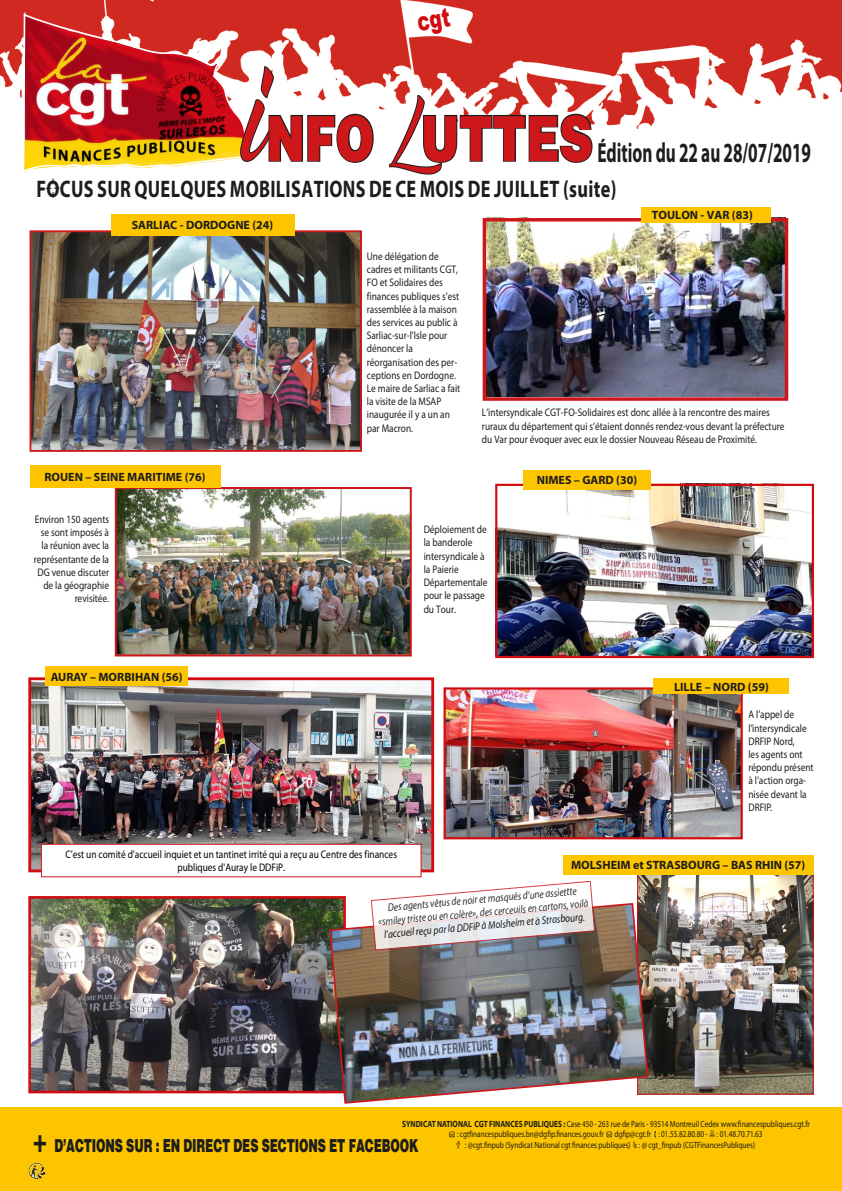
<style>
.page{position:relative;width:842px;height:1191px;background:#fff}
.page>*{position:absolute;margin:0;border:0;box-sizing:border-box;transform-origin:0 0}
.t1{font:900 62.3px "Helvetica";letter-spacing:-.01em;color:#cd171a;scale:.75 1}
.puces_noire_copie_2{font:700 27.8px "Myriad Pro";color:#1d1d1b;scale:.62 1}
.t2{font:700 24px "Myriad Pro";letter-spacing:.02em;color:#1d1d1b;scale:.76 1}
.t3{font:900 18px "Helvetica";letter-spacing:-.01em;color:#1d1d1b;scale:.63 1}
.t4{font:700 12px "Myriad Pro";color:#1d1d1b}
.t5{font:11px/13.2px "Myriad Pro";color:#1d1d1b;scale:.85 1}
.t6{font:italic 11px/13.2px "Myriad Pro";color:#000;text-align:center;scale:.85 1}
.t7{font:11px/13.2px "Myriad Pro";color:#000;text-align:center;scale:.85 1}
.puces_noire_copie_2-2{font:9px "Myriad Pro";color:#1d1d1b;scale:.8 1}
.s1{font-family:"Ananda";font-weight:400;font-size:120px}
.s2{font-family:"Ananda";font-weight:400;font-size:72px}
.s3{font-family:"Myriad Web Pro";font-weight:700}
.s4{font-size:32.4px}
</style>
<div class="page">
<img style="left:0;top:0;width:842px;height:130px">
<img style="left:33px;top:233px;width:326px;height:216px">
<div style="left:30px;top:230px;width:332px;height:222px;border:2px solid #cd171a"></div>
<div style="left:111px;top:214px;width:183px;height:21px;background:#fdc400"></div>
<img style="left:32px;top:681px;width:398px;height:187px">
<div style="left:28px;top:677px;width:406px;height:195px;border:3px solid #d20b11"></div>
<img style="left:32px;top:900px;width:310px;height:189px">
<div style="left:28px;top:896px;width:318px;height:197px;border:3px solid #d20b11"></div>
<div style="left:46px;top:666px;width:142px;height:20px;background:#fdc400"></div>
<img style="left:484px;top:217px;width:302px;height:179px">
<div style="left:483px;top:218px;width:305px;height:183px;border:3px solid #cd171a"></div>
<div style="left:642px;top:207px;width:129px;height:16px;background:#fdc400"></div>
<svg style="left:387px;top:93px;width:206px;height:82px"></svg>
<div style="left:0;top:1107px;width:842px;height:84px;background:#fdc400"></div>
<img style="left:28px;top:1163px;width:18px;height:16px">
<img style="left:496px;top:483px;width:316px;height:172px">
<div style="left:495px;top:484px;width:319px;height:174px;border:2px solid #d20b11"></div>
<div style="left:523px;top:470px;width:128px;height:19px;background:#fdc400"></div>
<img style="left:118px;top:490px;width:291px;height:163px">
<div style="left:115px;top:487px;width:297px;height:169px;border:2px solid #cd171a"></div>
<div style="left:30px;top:465px;width:190px;height:22px;background:#fdc400"></div>
<svg style="left:22px;top:12px;width:353px;height:186px"></svg>
<img style="left:446px;top:690px;width:294px;height:146px">
<div style="left:443px;top:687px;width:300px;height:152px;border:2px solid #d20b11"></div>
<img style="left:639px;top:875px;width:173px;height:217px">
<div style="left:637px;top:873px;width:177px;height:221px;border:1px solid #d20b11"></div>
<img style="left:328px;top:902px;width:321px;height:202px">
<div style="left:41px;top:844px;width:380px;height:32px;background:#fff"></div>
<div style="left:41px;top:844px;width:380px;height:33px;border:1px solid #cd171a"></div>
<div style="left:563px;top:855px;width:251px;height:19px;background:#fdc400"></div>
<div style="left:653px;top:678px;width:136px;height:16px;background:#fdc400"></div>
<svg style="left:371px;top:881px;width:224px;height:69px"></svg>
<svg style="left:417px;top:7px;width:34px;height:28px"></svg>
<p class="t1" style="left:243px;top:98px;width:468px"><span class="s1">i</span>NFO <span class="s2">L</span>UTTES</p>
<p class="puces_noire_copie_2" style="left:597px;top:135px;width:346px">Édition du 22 au 28/07/2019</p>
<p class="t2" style="left:37px;top:173px;width:765px">FOCUS SUR QUELQUES MOBILISATIONS DE CE MOIS DE JUILLET (suite)</p>
<p class="t4" style="left:132px;top:217px;width:143px">SARLIAC - DORDOGNE (24)</p>
<p class="t4" style="left:652px;top:208px;width:102px">TOULON - VAR (83)</p>
<p class="t4" style="left:44px;top:469px;width:163px">ROUEN – SEINE MARITIME (76)</p>
<p class="t5" style="left:34px;top:512px;width:90px;text-align:right">Environ 150 agents se sont imposés à la réunion avec la représentante de la<br>DG venue discuter de la géographie revisitée.</p>
<p class="t4" style="left:51px;top:669px;width:133px">AURAY – MORBIHAN (56)</p>
<p class="t5" style="left:367px;top:249px;width:111px">Une délégation de cadres et militants CGT,<br>FO et Solidaires des finances publiques s’est rassemblée à la maison des services au public à<br>Sarliac-sur-l’Isle pour dénoncer la réorganisation des per&shy;ceptions en Dordogne.<br>Le maire de Sarliac a fait la visite de la MSAP inaugurée il y a un an par Macron.</p>
<p class="t5" style="left:482px;top:406px;width:358px">L’intersyndicale CGT-FO-Solidaires est donc allée à la rencontre des maires ruraux du département qui s’étaient donnés rendez-vous devant la préfecture du Var pour évoquer avec eux le dossier Nouveau Réseau de Proximité.</p>
<p class="t4" style="left:537px;top:472px;width:102px">NIMES – GARD (30)</p>
<p class="t5" style="left:424px;top:523px;width:76px">Déploiement de la banderole intersyndicale à la Paierie<br>Départementale pour le passage du Tour.</p>
<p class="t4" style="left:674px;top:679px;width:96px">LILLE – NORD (59)</p>
<p class="t5" style="left:748px;top:708px;width:78px">A l’appel de l’intersyndicale<br>DRFIP Nord,<br>les agents ont répondu présent à l’action orga&shy;nisée devant la<br>DRFIP.</p>
<p class="t7" style="left:65px;top:847px;width:392px">C’est un comité d’accueil inquiet et un tantinet irrité qui a reçu au Centre des finances publiques d'Auray le DDFiP.</p>
<p class="t4" style="left:571px;top:857px;width:236px">MOLSHEIM et STRASBOURG – BAS RHIN (57)</p>
<p class="t6" style="left:376px;top:901px;width:250px;rotate:-5deg">Des agents vêtus de noir et masqués d’une assiettte «smiley triste ou en colère», des cerceuils en cartons, voilà l’accueil reçu par la DDFiP à Molsheim et à Strasbourg.</p>
<p class="puces_noire_copie_2-2" style="left:402px;top:1118px;width:511px"><span class="s3">SYNDICAT NATIONAL CGT FINANCES PUBLIQUES :</span> Case 450 - 263 rue de Paris - 93514 Montreuil Cedex www.financespubliques.cgt.fr</p>
<p class="puces_noire_copie_2-2" style="left:449px;top:1128px;width:393px">● : cgtfinancespubliques.bn@dgfip.finances.gouv.fr ● dgfip@cgt.fr : 01.55.82.80.80 - : 01.48.70.71.63</p>
<p class="puces_noire_copie_2-2" style="left:465px;top:1139px;width:364px">: @cgt.finpub (Syndicat National cgt finances publiques) : @ cgt_finpub (CGTFinancesPubliques)</p>
<p class="t3" style="left:32px;top:1134px;width:615px"><span class="s4">+</span> D’ACTIONS SUR : EN DIRECT DES SECTIONS ET FACEBOOK</p>
</div>
